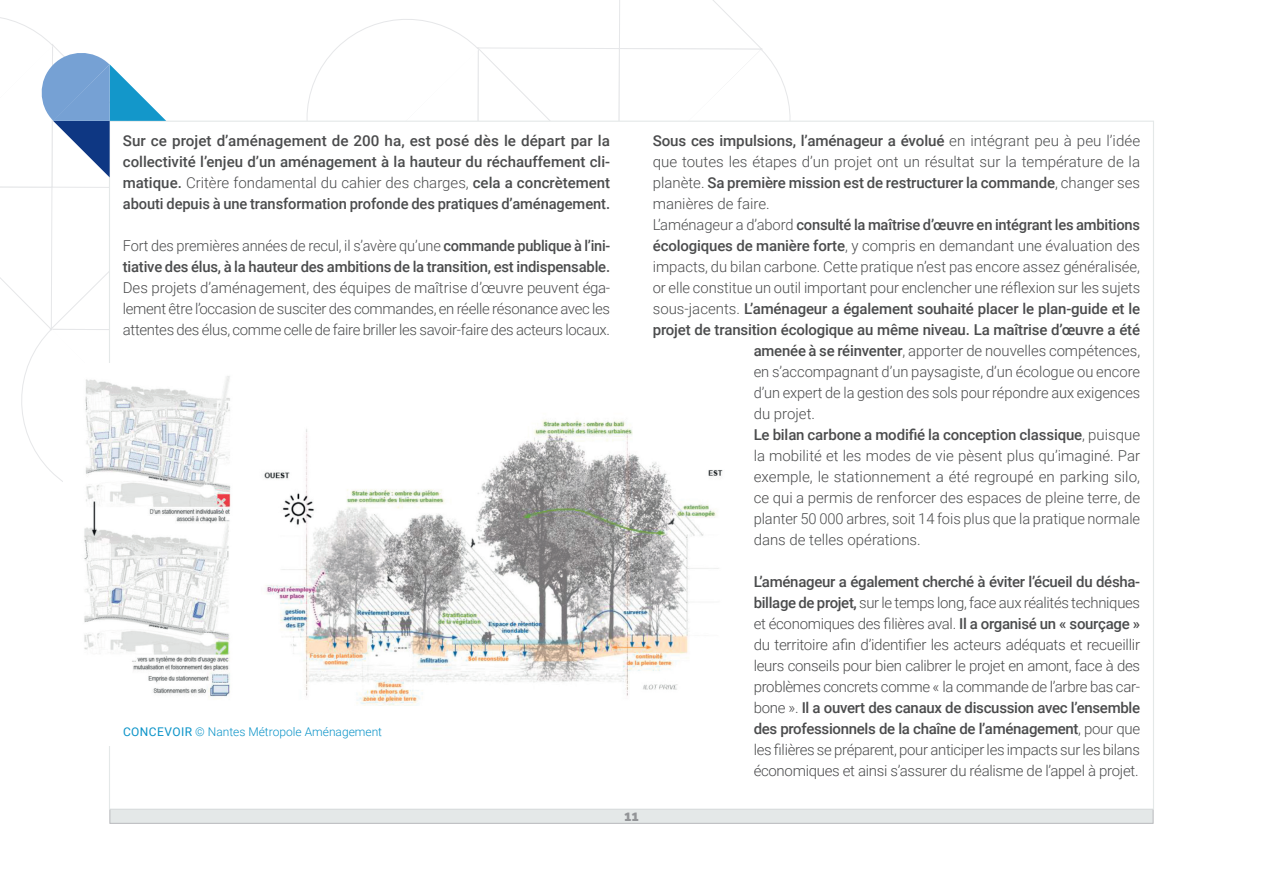
<style>
.page{position:relative;width:1263px;height:893px;background:#fff}
.page>*{position:absolute;margin:0;border:0;box-sizing:border-box;transform-origin:0 0}
.t1{font:300 15px/21px "Roboto";color:#4b4c4d;text-align:justify}
.t2{font:500 15px/21px "Roboto";letter-spacing:-.01em;color:#4b4c4d;text-align:justify}
.t3{font:300 12px "Roboto";color:#0a93c8}
.t4{font:900 12px "Motiva Sans";color:#939598}
.s1{font-weight:300}
.s2{font-weight:400}
.s3{font-weight:500}
</style>
<div class="page">
<div style="left:109px;top:809px;width:1044px;height:15px;background:#e4e8e8;border:1px solid #b8b9bc"></div>
<svg style="left:0;top:0;width:801px;height:482px"></svg>
<div style="left:64px;top:364px;width:668px;height:381px;background:#fff"></div>
<img style="left:84px;top:376px;width:639px;height:329px">
<p class="t2" style="left:123px;top:129px;width:489px">Sur ce projet d’aménagement de 200 ha, est posé dès le départ par la collectivité l’enjeu d’un aménagement à la hauteur du réchauffement cli&shy;matique. <span class="s1">Critère fondamental du cahier des charges,</span> cela a concrètement abouti depuis à une transformation profonde des pratiques d’aménagement.</p>
<p class="t2" style="left:123px;top:234px;width:489px"><span class="s1">Fort des premières années de recul, il s’avère qu’une</span> commande publique à l’ini&shy;tiative des élus, à la hauteur des ambitions de la transition, est indispensable.</p>
<p class="t1" style="left:123px;top:276px;width:489px">Des projets d’aménagement, des équipes de maîtrise d’œuvre peuvent éga&shy;lement être l’occasion de susciter des commandes, en réelle résonance avec les attentes des élus, comme celle de faire briller les savoir-faire des acteurs locaux.</p>
<p class="t3" style="left:123px;top:723px;width:261px"><span class="s2">CONCEVOIR</span> © Nantes Métropole Aménagement</p>
<p class="t4" style="left:624px;top:808px;width:16px">11</p>
<p class="t2" style="left:653px;top:129px;width:489px">Sous ces impulsions, l’aménageur a évolué <span class="s1">en intégrant peu à peu l’idée</span></p>
<p class="t1" style="left:653px;top:150px;width:489px">que toutes les étapes d’un projet ont un résultat sur la température de la</p>
<p class="t2" style="left:653px;top:171px;width:489px"><span class="s1">planète.</span> Sa première mission est de restructurer la commande<span class="s1">, changer ses</span></p>
<p class="t1" style="left:653px;top:192px;width:118px">manières de faire.</p>
<p class="t2" style="left:653px;top:213px;width:489px"><span class="s1">L’aménageur a d’abord</span> consulté la maîtrise d’œuvre en intégrant les ambitions</p>
<p class="t1" style="left:653px;top:234px;width:489px"><span class="s3">écologiques de manière forte</span>, y compris en demandant une évaluation des</p>
<p class="t1" style="left:653px;top:255px;width:489px">impacts, du bilan carbone. Cette pratique n’est pas encore assez généralisée,</p>
<p class="t1" style="left:653px;top:276px;width:489px">or elle constitue un outil important pour enclencher une réflexion sur les sujets</p>
<p class="t2" style="left:653px;top:297px;width:489px"><span class="s1">sous-jacents.</span> L’aménageur a également souhaité placer le plan-guide et le</p>
<p class="t2" style="left:653px;top:318px;width:489px">projet de transition écologique au même niveau. La maîtrise d’œuvre a été</p>
<p class="t1" style="left:754px;top:339px;width:388px"><span class="s3">amenée à se réinventer</span>, apporter de nouvelles compétences,</p>
<p class="t1" style="left:754px;top:360px;width:388px">en s’accompagnant d’un paysagiste, d’un écologue ou encore</p>
<p class="t1" style="left:754px;top:381px;width:388px">d’un expert de la gestion des sols pour répondre aux exigences</p>
<p class="t1" style="left:754px;top:402px;width:63px">du projet.</p>
<p class="t2" style="left:754px;top:423px;width:388px">Le bilan carbone a modifié la conception classique<span class="s1">, puisque</span></p>
<p class="t1" style="left:754px;top:444px;width:388px">la mobilité et les modes de vie pèsent plus qu’imaginé. Par</p>
<p class="t1" style="left:754px;top:465px;width:388px">exemple, le stationnement a été regroupé en parking silo,</p>
<p class="t1" style="left:754px;top:486px;width:388px">ce qui a permis de renforcer des espaces de pleine terre, de</p>
<p class="t1" style="left:754px;top:507px;width:388px">planter 50 000 arbres, soit 14 fois plus que la pratique normale</p>
<p class="t1" style="left:754px;top:528px;width:169px">dans de telles opérations.</p>
<p class="t1" style="left:754px;top:570px;width:388px"><span class="s3">L’aménageur a également cherché à éviter l’écueil du désha&shy;billage de projet,</span> sur le temps long, face aux réalités techniques et économiques des filières aval. <span class="s3">Il a organisé un « sourçage » </span>du territoire afin d’identifier les acteurs adéquats et recueillir leurs conseils pour bien calibrer le projet en amont, face à des problèmes concrets comme « la commande de l’arbre bas car&shy;bone ». <span class="s3">Il a ouvert des canaux de discussion avec l’ensemble des professionnels de la chaîne de l’aménagement</span>, pour que les filières se préparent, pour anticiper les impacts sur les bilans économiques et ainsi s’assurer du réalisme de l’appel à projet.</p>
</div>
